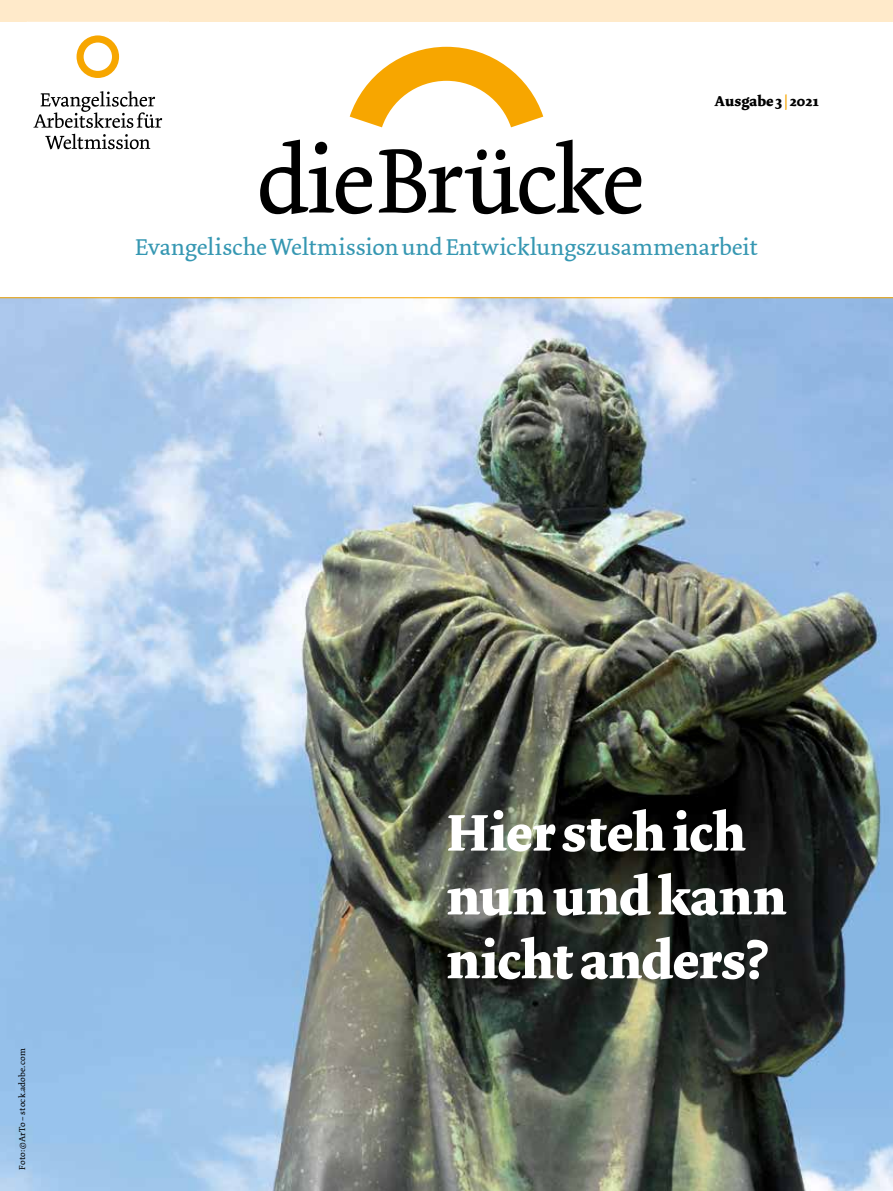
<style>
.page{position:relative;width:893px;height:1191px;background:#fff}
.page>*{position:absolute;margin:0;border:0;box-sizing:border-box;transform-origin:0 0}
.t1{font:700 54px/63.8px "Dolly";letter-spacing:-.005em;color:#fff}
.t2{font:24px "Dolly";color:#3597b2}
.t3{font:700 15px "Dolly";letter-spacing:.005em;color:#000}
.t4{font:9px "Dolly";letter-spacing:.02em;color:#000}
.s1{font-weight:400;color:#f7a600}
</style>
<div class="page">
<img style="left:0;top:298px;width:893px;height:893px">
<svg style="left:350px;top:47px;width:193px;height:80px"></svg>
<svg style="left:379px;top:140px;width:262px;height:75px"></svg>
<svg style="left:260px;top:140px;width:112px;height:74px"></svg>
<div style="left:0;top:0;width:893px;height:21px;background:#ffeaca"></div>
<svg style="left:27px;top:21px;width:142px;height:129px"></svg>
<hr style="left:0;top:297px;width:893px;height:1px;background:#f7a600">
<p class="t3" style="left:714px;top:92px;width:106px">Ausgabe 3 <span class="s1">|</span> 2021</p>
<p class="t2" style="left:135px;top:233px;width:624px">Evangelische Weltmission und Entwicklungszusammenarbeit</p>
<p class="t4" style="left:17px;top:1169px;width:123px;rotate:-90deg">Foto: ©ArTo – stock.adobe.com</p>
<h1 class="t1" style="left:446px;top:801px;width:341px">Hier steh ich nunund kann nicht anders?</h1>
</div>
